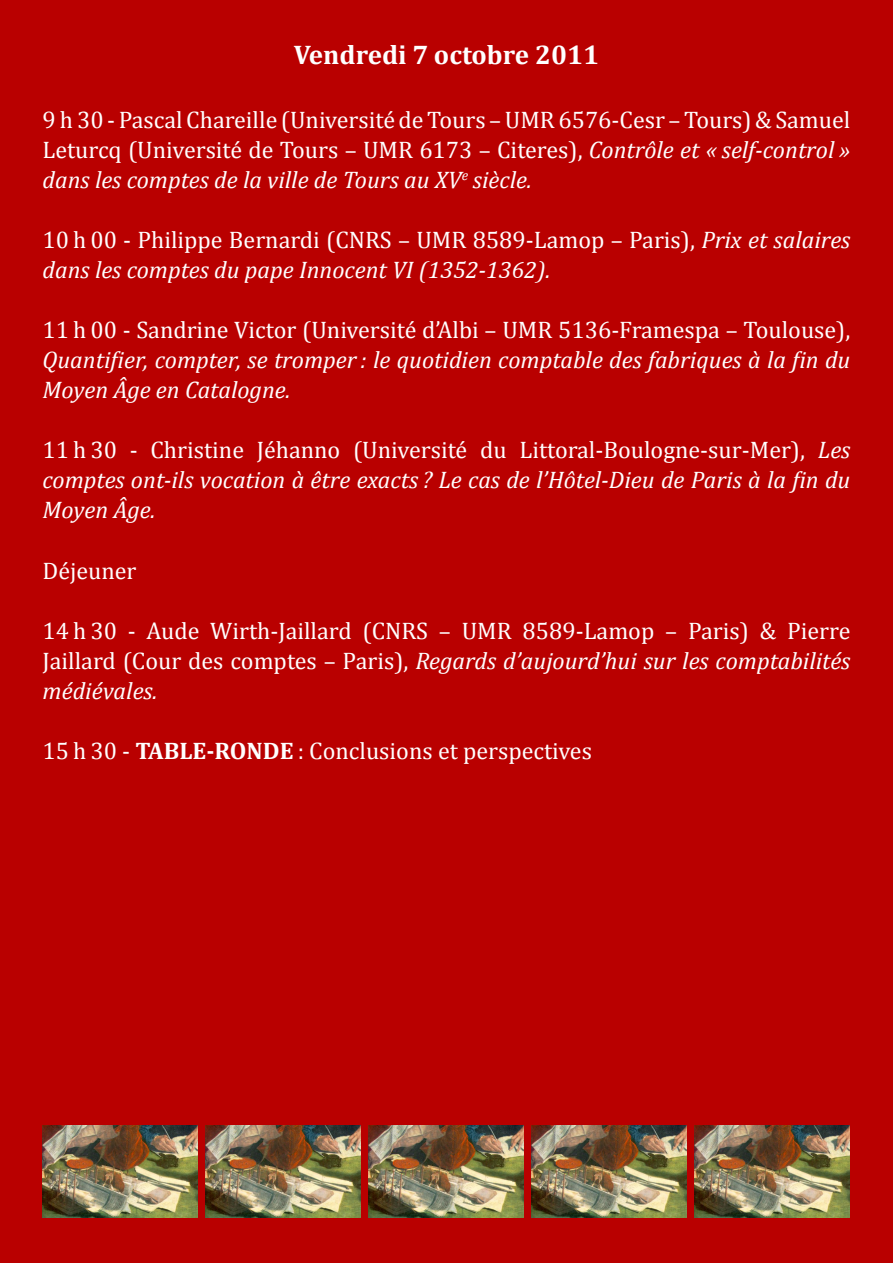
<style>
.page{position:relative;width:893px;height:1263px;background:#fff}
.page>*{position:absolute;margin:0;border:0;box-sizing:border-box;transform-origin:0 0}
.t1{font:700 27px "Cambria";color:#fff}
.t2{font:italic 24px/30px "Cambria";color:#fff;text-align:justify}
.t3{font:24px/30px "Cambria";color:#fff;text-align:justify}
.s1{font-style:italic}
.s2{font-style:normal}
.s3{font-weight:700}
</style>
<div class="page">
<div style="left:1px;top:0;width:892px;height:1263px;background:#b90000"></div>
<svg style="left:0;top:0;width:1px;height:1263px"></svg>
<img style="left:43px;top:1125px;width:154px;height:92px">
<img style="left:206px;top:1125px;width:154px;height:92px">
<img style="left:369px;top:1125px;width:154px;height:92px">
<img style="left:532px;top:1125px;width:154px;height:92px">
<img style="left:695px;top:1125px;width:154px;height:92px">
<p class="t1" style="left:294px;top:35px;width:307px">Vendredi 7 octobre 2011</p>
<p class="t3" style="left:43px;top:104px;width:809px">9 h 30 - Pascal Chareille (Université de Tours – UMR 6576-Cesr – Tours) &amp; Samuel Leturcq (Université de Tours – UMR 6173 – Citeres), <span class="s1">Contrôle et « self-control » dans les comptes de la ville de Tours au XV</span><sup>e</sup> <span class="s1">siècle.</span></p>
<p class="t2" style="left:43px;top:224px;width:809px"><span class="s2">10 h 00 - Philippe Bernardi (CNRS – UMR 8589-Lamop – Paris),</span> Prix et salaires dans les comptes du pape Innocent VI (1352-1362).</p>
<p class="t2" style="left:43px;top:314px;width:809px"><span class="s2">11 h 00 - Sandrine Victor (Université d’Albi – UMR 5136-Framespa – Toulouse), </span>Quantifier, compter, se tromper : le quotidien comptable des fabriques à la fin du Moyen Âge en Catalogne.</p>
<p class="t2" style="left:43px;top:434px;width:809px"><span class="s2">11 h 30 - Christine Jéhanno (Université du Littoral-Boulogne-sur-Mer),</span> Les comptes ont-ils vocation à être exacts ? Le cas de l’Hôtel-Dieu de Paris à la fin du Moyen Âge.</p>
<p class="t3" style="left:43px;top:555px;width:95px">Déjeuner</p>
<p class="t3" style="left:43px;top:616px;width:809px">14 h 30 - Aude Wirth-Jaillard (CNRS – UMR 8589-Lamop – Paris) &amp; Pierre Jaillard (Cour des comptes – Paris), <span class="s1">Regards d’aujourd’hui sur les comptabilités médiévales.</span></p>
<p class="t3" style="left:43px;top:736px;width:551px">15 h 30 - <span class="s3">TABLE-RONDE</span> : Conclusions et perspectives</p>
</div>
